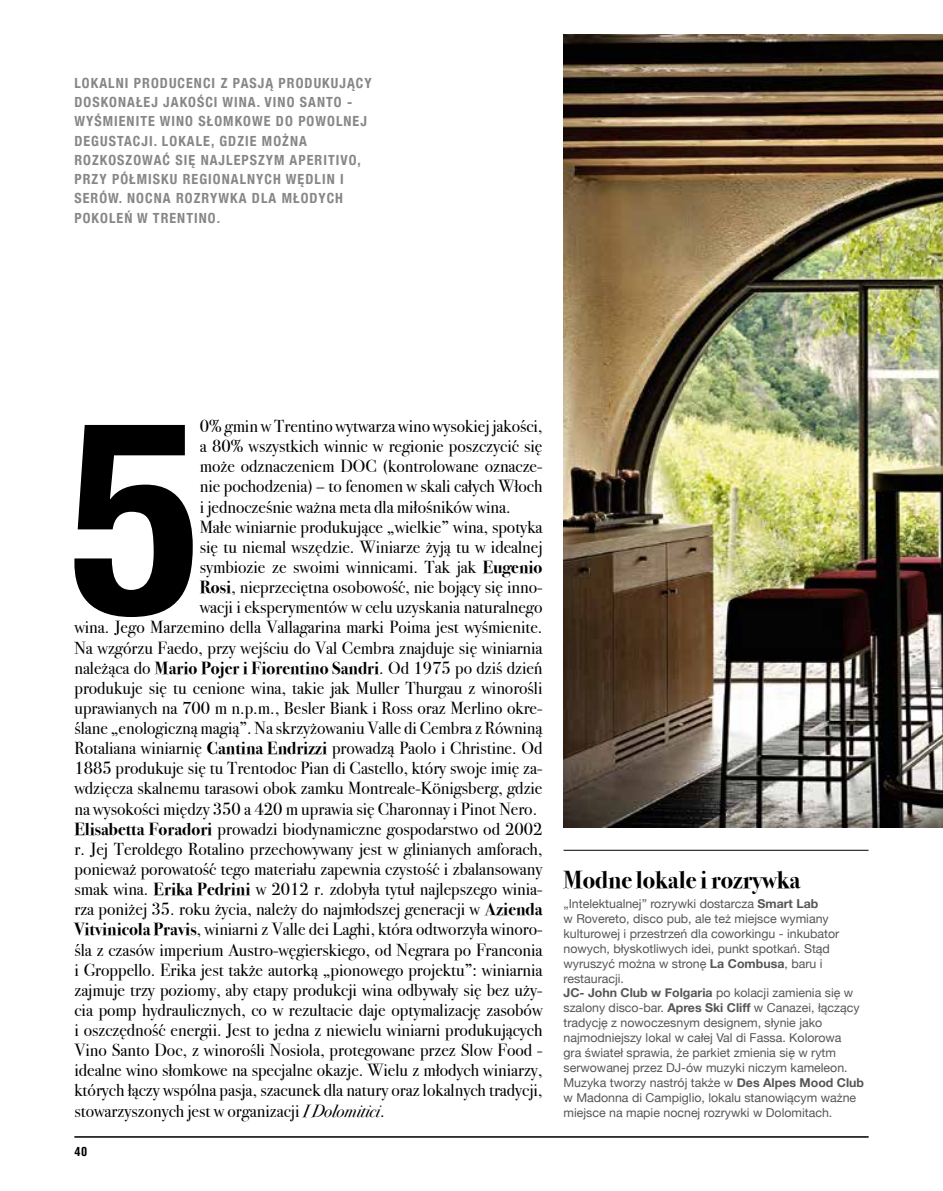
<style>
.page{position:relative;width:943px;height:1191px;background:#fff}
.page>*{position:absolute;margin:0;border:0;box-sizing:border-box;transform-origin:0 0}
.t1{font:700 condensed 271.25px "Helvetica Neue";color:#000}
.t2{font:700 24.5px "Bodoni Svty Two ITCTT";color:#000}
.t3{font:17.5px "Bodoni Svty Two ITCTT";color:#000}
.t4{font:700 condensed 14px/19.2px "Helvetica Neue";letter-spacing:.075em;color:#868786}
.t5{font:12.25px/14.9px "Helvetica Neue";color:#565655}
.t6{font:700 condensed 12.25px "Helvetica LT Std";color:#000}
.s1{font-weight:700}
.s2{font-style:italic}
</style>
<div class="page">
<img style="left:563px;top:35px;width:380px;height:792px">
<hr style="left:74px;top:1136px;width:794px;height:1px;background:#000">
<hr style="left:563px;top:850px;width:305px;height:1px;background:#000">
<p class="t4" style="left:74px;top:72px;width:299px">LOKALNI PRODUCENCI Z PASJĄ PRODUKUJĄCY DOSKONAŁEJ JAKOŚCI WINA. VINO SANTO - WYŚMIENITE WINO SŁOMKOWE DO POWOLNEJ DEGUSTACJI. LOKALE, GDZIE MOŻNA ROZKOSZOWAĆ SIĘ NAJLEPSZYM APERITIVO, PRZY PÓŁMISKU REGIONALNYCH WĘDLIN I SERÓW. NOCNA ROZRYWKA DLA MŁODYCH POKOLEŃ W TRENTINO.</p>
<h1 class="t1" style="left:70px;top:352px;width:132px">5</h1>
<p class="t3" style="left:200px;top:412px;width:344px">0% gmin w Trentino wytwarza wino wysokiej jakości,</p>
<p class="t3" style="left:200px;top:432px;width:344px">a 80% wszystkich winnic w regionie poszczycić się</p>
<p class="t3" style="left:200px;top:452px;width:344px">może odznaczeniem DOC (kontrolowane oznacze-</p>
<p class="t3" style="left:200px;top:472px;width:344px">nie pochodzenia) – to fenomen w skali całych Włoch</p>
<p class="t3" style="left:200px;top:492px;width:312px">i jednocześnie ważna meta dla miłośników wina.</p>
<p class="t3" style="left:200px;top:512px;width:344px">Małe winiarnie produkujące „wielkie” wina, spotyka</p>
<p class="t3" style="left:200px;top:532px;width:344px">się tu niemal wszędzie. Winiarze żyją tu w idealnej</p>
<p class="t3" style="left:200px;top:552px;width:344px">symbiozie ze swoimi winnicami. Tak jak <span class="s1">Eugenio</span></p>
<p class="t3" style="left:200px;top:573px;width:344px"><span class="s1">Rosi</span>, nieprzeciętna osobowość, nie bojący się inno-</p>
<p class="t3" style="left:200px;top:593px;width:344px">wacji i eksperymentów w celu uzyskania naturalnego</p>
<p class="t3" style="left:74px;top:613px;width:469px">wina. Jego Marzemino della Vallagarina marki Poima jest wyśmienite.</p>
<p class="t3" style="left:74px;top:633px;width:469px">Na wzgórzu Faedo, przy wejściu do Val Cembra znajduje się winiarnia</p>
<p class="t3" style="left:74px;top:653px;width:469px">należąca do <span class="s1">Mario Pojer i Fiorentino Sandri</span>. Od 1975 po dziś dzień</p>
<p class="t3" style="left:74px;top:673px;width:469px">produkuje się tu cenione wina, takie jak Muller Thurgau z winorośli</p>
<p class="t3" style="left:74px;top:693px;width:469px">uprawianych na 700 m n.p.m., Besler Biank i Ross oraz Merlino okre-</p>
<p class="t3" style="left:74px;top:713px;width:469px">ślane „enologiczną magią”. Na skrzyżowaniu Valle di Cembra z Równiną</p>
<p class="t3" style="left:74px;top:734px;width:469px">Rotaliana winiarnię <span class="s1">Cantina Endrizzi</span> prowadzą Paolo i Christine. Od</p>
<p class="t3" style="left:74px;top:754px;width:469px">1885 produkuje się tu Trentodoc Pian di Castello, który swoje imię za-</p>
<p class="t3" style="left:74px;top:774px;width:469px">wdzięcza skalnemu tarasowi obok zamku Montreale-Königsberg, gdzie</p>
<p class="t3" style="left:74px;top:794px;width:464px">na wysokości między 350 a 420 m uprawia się Charonnay i Pinot Nero.</p>
<p class="t3" style="left:74px;top:814px;width:469px"><span class="s1">Elisabetta Foradori</span> prowadzi biodynamiczne gospodarstwo od 2002</p>
<p class="t3" style="left:74px;top:834px;width:469px">r. Jej Teroldego Rotalino przechowywany jest w glinianych amforach,</p>
<p class="t3" style="left:74px;top:854px;width:469px">ponieważ porowatość tego materiału zapewnia czystość i zbalansowany</p>
<p class="t3" style="left:74px;top:874px;width:469px">smak wina. <span class="s1">Erika Pedrini</span> w 2012 r. zdobyła tytuł najlepszego winia-</p>
<p class="t3" style="left:74px;top:895px;width:469px">rza poniżej 35. roku życia, należy do najmłodszej generacji w <span class="s1">Azienda</span></p>
<p class="t3" style="left:74px;top:915px;width:469px"><span class="s1">Vitvinicola Pravis</span>, winiarni z Valle dei Laghi, która odtworzyła winoro-</p>
<p class="t3" style="left:74px;top:935px;width:469px">śla z czasów imperium Austro-węgierskiego, od Negrara po Franconia</p>
<p class="t3" style="left:74px;top:955px;width:469px">i Groppello. Erika jest także autorką „pionowego projektu”: winiarnia</p>
<p class="t3" style="left:74px;top:975px;width:469px">zajmuje trzy poziomy, aby etapy produkcji wina odbywały się bez uży-</p>
<p class="t3" style="left:74px;top:995px;width:469px">cia pomp hydraulicznych, co w rezultacie daje optymalizację zasobów</p>
<p class="t3" style="left:74px;top:1015px;width:469px">i oszczędność energii. Jest to jedna z niewielu winiarni produkujących</p>
<p class="t3" style="left:74px;top:1035px;width:469px">Vino Santo Doc, z winorośli Nosiola, protegowane przez Slow Food -</p>
<p class="t3" style="left:74px;top:1056px;width:469px">idealne wino słomkowe na specjalne okazje. Wielu z młodych winiarzy,</p>
<p class="t3" style="left:74px;top:1076px;width:469px">których łączy wspólna pasja, szacunek dla natury oraz lokalnych tradycji,</p>
<p class="t3" style="left:74px;top:1096px;width:311px">stowarzyszonych jest w organizacji <span class="s2">I Dolomitici</span>.</p>
<p class="t6" style="left:74px;top:1144px;width:14px">40</p>
<h2 class="t2" style="left:563px;top:860px;width:238px">Modne lokale i rozrywka</h2>
<p class="t5" style="left:563px;top:897px;width:302px">„Intelektualnej” rozrywki dostarcza <span class="s1">Smart Lab<br></span>w Rovereto, disco pub, ale też miejsce wymiany kulturowej i przestrzeń dla coworkingu - inkubator nowych, błyskotliwych idei, punkt spotkań. Stąd wyruszyć można w stronę <span class="s1">La Combusa</span>, baru i restauracji.<br><span class="s1">JC- John Club w Folgaria</span> po kolacji zamienia się w szalony disco-bar. <span class="s1">Apres Ski Cliff</span> w Canazei, łączący tradycję z nowoczesnym designem, słynie jako najmodniejszy lokal w całej Val di Fassa. Kolorowa<br>gra świateł sprawia, że parkiet zmienia się w rytm serwowanej przez DJ-ów muzyki niczym kameleon.<br>Muzyka tworzy nastrój także w <span class="s1">Des Alpes Mood Club </span>w Madonna di Campiglio, lokalu stanowiącym ważne miejsce na mapie nocnej rozrywki w Dolomitach.</p>
</div>
